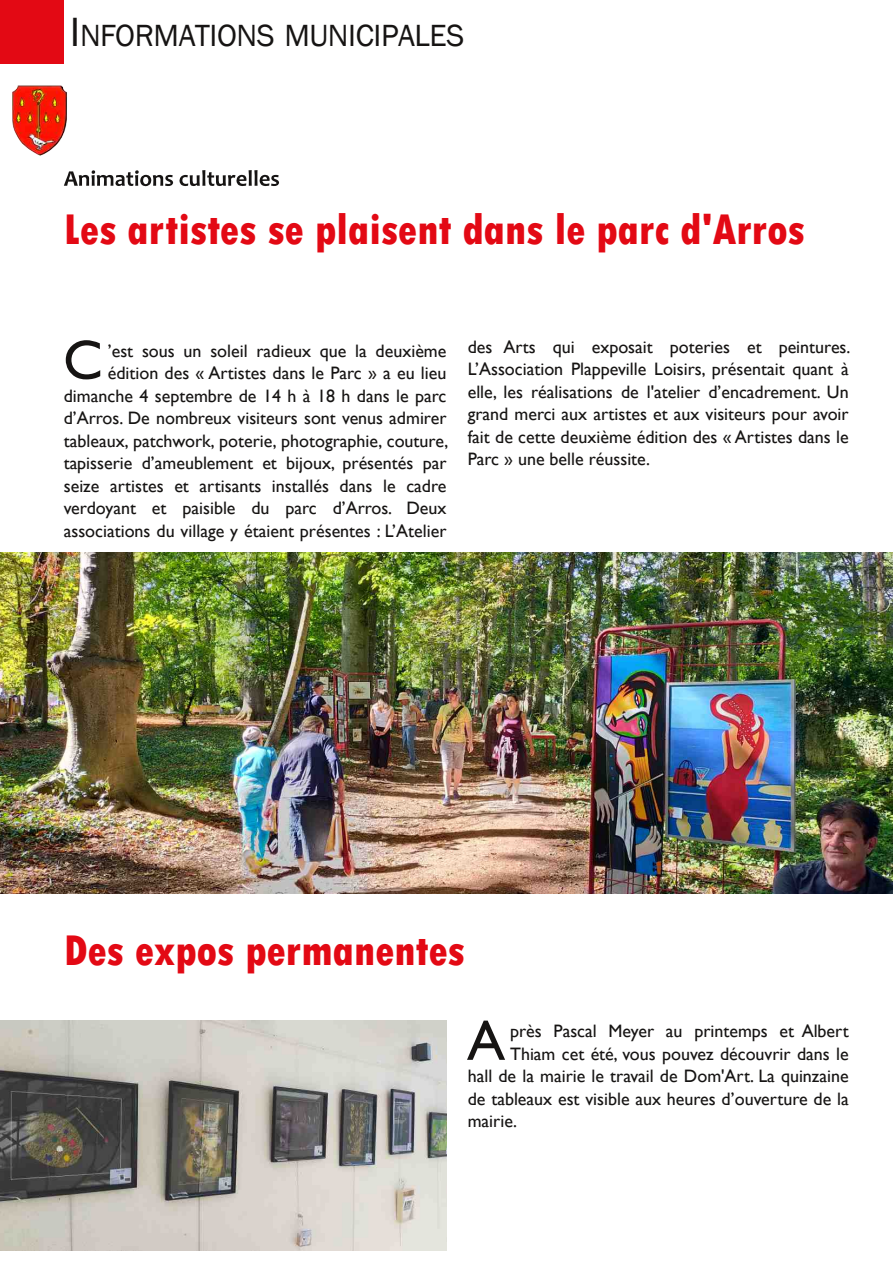
<style>
.page{position:relative;width:893px;height:1263px;background:#fff}
.page>*{position:absolute;margin:0;border:0;box-sizing:border-box;transform-origin:0 0}
.t1{font:57.15px "Gill Sans";color:#161413}
.t2{font:56.1px "Gill Sans";color:#161413}
.t3{font:800 condensed 45px "Tw Cen";color:#e30914}
.t4{font:31.5px "Franklin Gothic";letter-spacing:-.015em;color:#161413}
.t5{font:18px/22.5px "Gill Sans";color:#161413;text-align:right}
.s1{font-size:42px}
</style>
<div class="page">
<div style="left:0;top:0;width:64px;height:64px;background:#e30914"></div>
<img style="left:13px;top:85px;width:54px;height:71px">
<svg style="left:64px;top:170px;width:109px;height:16px"></svg>
<svg style="left:179px;top:170px;width:100px;height:16px"></svg>
<img style="left:0;top:553px;width:893px;height:340px">
<img style="left:0;top:1020px;width:446px;height:230px">
<h3 class="t4" style="left:70px;top:17px;width:396px"><span class="s1">I</span>NFORMATIONS MUNICIPALES</h3>
<h3 class="t3" style="left:64px;top:204px;width:743px">Les artistes se plaisent dans le parc d'Arros</h3>
<h2 class="t2" style="left:63px;top:327px;width:41px">C</h2>
<p class="t5" style="left:64px;top:339px;width:386px">’est sous un soleil radieux que la deuxième édition des « Artistes dans le Parc » a eu lieu dimanche 4 septembre de 14 h à 18 h dans le parc d’Arros. De nombreux visiteurs sont venus admirer tableaux, patchwork, poterie, photographie, couture, tapisserie d’ameublement et bijoux, présentés par seize artistes et artisants installés dans le cadre verdoyant et paisible du parc d’Arros. Deux associations du village y étaient présentes : L’Atelier</p>
<p class="t5" style="left:468px;top:335px;width:384px;text-align:justify">des Arts qui exposait poteries et peintures.<br>L’Association Plappeville Loisirs, présentait quant à elle, les réalisations de l'atelier d’encadrement. Un grand merci aux artistes et aux visiteurs pour avoir fait de cette deuxième édition des « Artistes dans le Parc » une belle réussite.</p>
<h3 class="t3" style="left:64px;top:925px;width:403px">Des expos permanentes</h3>
<h1 class="t1" style="left:467px;top:1007px;width:40px">A</h1>
<p class="t5" style="left:510px;top:1020px;width:340px">près Pascal Meyer au printemps et Albert</p>
<p class="t5" style="left:510px;top:1042px;width:340px">Thiam cet été, vous pouvez découvrir dans le</p>
<p class="t5" style="left:468px;top:1065px;width:382px">hall de la mairie le travail de Dom'Art. La quinzaine</p>
<p class="t5" style="left:468px;top:1087px;width:382px">de tableaux est visible aux heures d’ouverture de la</p>
<p class="t5" style="left:468px;top:1110px;width:51px">mairie.</p>
</div>
